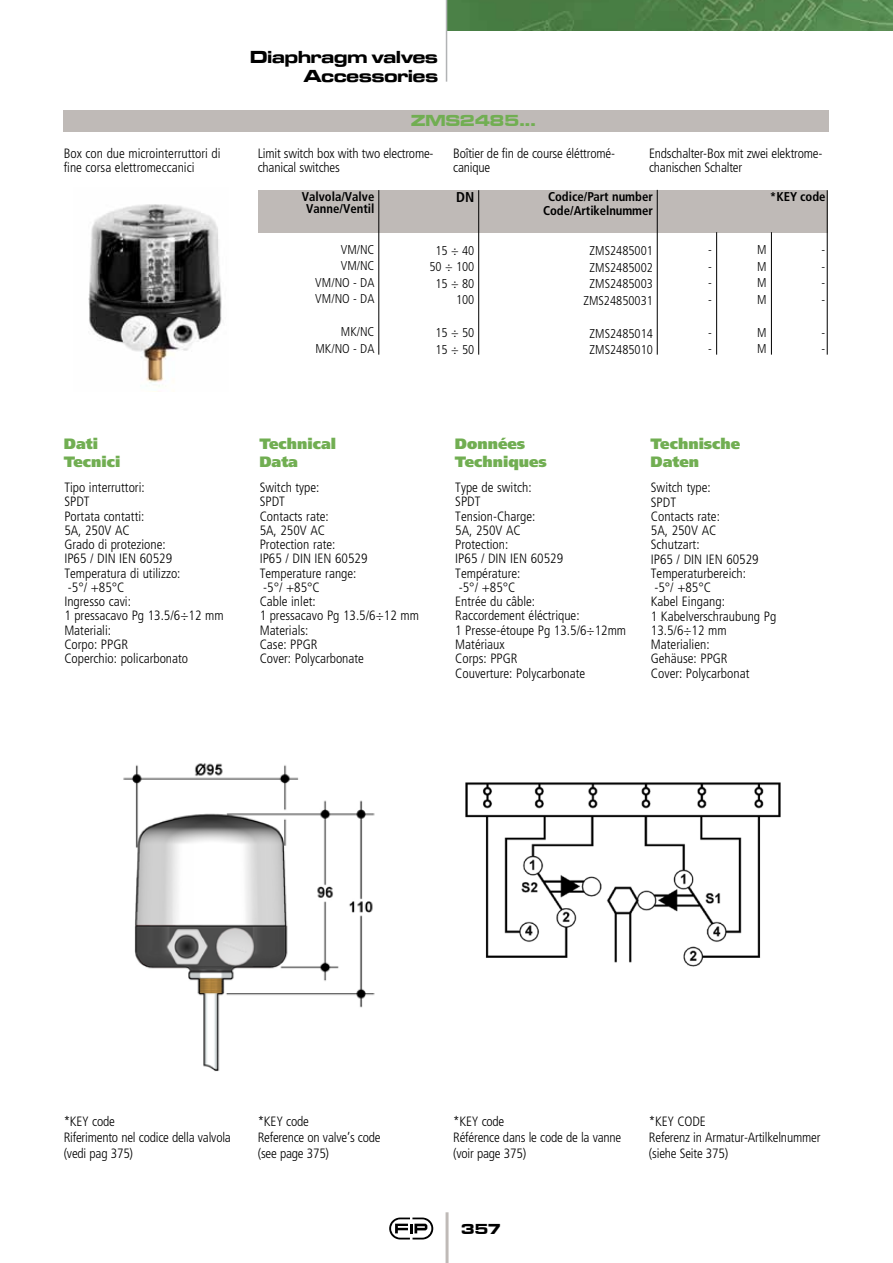
<style>
.page{position:relative;width:893px;height:1263px;background:#fff}
.page>*{position:absolute;margin:0;border:0;box-sizing:border-box;transform-origin:0 0}
.t1{font:18px/19.5px "Microgramma D Bold Exte";color:#000;text-align:right}
.t2{font:16.5px "Microgramma D Bold Exte";color:#71ae52}
.t3{font:900 15px/18px "Frutiger";color:#71ae52}
.t4{font:15px "Microgramma D Bold Exte";color:#000}
.t5{font:700 condensed 14.25px "Frutiger";color:#000}
.t6{font:300 condensed 13.5px/14.2px "Frutiger";color:#000}
.t7{font:300 condensed 12.75px/16.5px "Frutiger";color:#000}
.t8{font:700 condensed 12.75px/12px "Frutiger";color:#000;text-align:center}
</style>
<div class="page">
<hr style="left:446px;top:1212px;width:3px;height:51px;background:#bfbab7">
<svg style="left:389px;top:1217px;width:44px;height:22px"></svg>
<img style="left:447px;top:0;width:446px;height:30px">
<hr style="left:446px;top:0;width:1px;height:82px;background:#b1b3b4">
<div style="left:64px;top:111px;width:765px;height:21px;background:#bfbab7"></div>
<div style="left:258px;top:190px;width:569px;height:43px;background:#bfbab7"></div>
<hr style="left:378px;top:190px;width:1px;height:165px;background:#000">
<hr style="left:657px;top:190px;width:1px;height:165px;background:#000">
<hr style="left:827px;top:190px;width:1px;height:165px;background:#000">
<hr style="left:478px;top:190px;width:1px;height:165px;background:#000">
<hr style="left:716px;top:232px;width:1px;height:123px;background:#000">
<hr style="left:771px;top:232px;width:1px;height:123px;background:#000">
<img style="left:88px;top:204px;width:134px;height:188px">
<img style="left:123px;top:763px;width:252px;height:309px">
<img style="left:465px;top:782px;width:316px;height:185px">
<h1 class="t1" style="left:250px;top:46px;width:189px">Diaphragm valves<br>Accessories</h1>
<p class="t2" style="left:411px;top:110px;width:126px">ZMS2485...</p>
<p class="t6" style="left:64px;top:146px;width:158px">Box con due microinterruttori di fine corsa elettromeccanici</p>
<p class="t6" style="left:258px;top:146px;width:177px">Limit switch box with two electrome&shy;chanical switches</p>
<p class="t6" style="left:453px;top:146px;width:163px">Boîtier de fin de course éléttromé&shy;canique</p>
<p class="t6" style="left:649px;top:146px;width:175px">Endschalter-Box mit zwei elektrome&shy;chanischen Schalter</p>
<p class="t8" style="left:302px;top:191px;width:74px">Valvola/Valve<br>Vanne/Ventil</p>
<p class="t7" style="left:315px;top:241px;width:61px;text-align:right">VM/NC<br>VM/NC<br>VM/NO - DA<br>VM/NO - DA</p>
<p class="t7" style="left:316px;top:324px;width:60px;text-align:right">MK/NC<br>MK/NO - DA</p>
<p class="t5" style="left:456px;top:189px;width:20px">DN</p>
<p class="t7" style="left:429px;top:242px;width:46px;text-align:right">15 ÷ 40<br>50 ÷ 100<br>15 ÷ 80<br>100</p>
<p class="t7" style="left:435px;top:325px;width:40px">15 ÷ 50<br>15 ÷ 50</p>
<p class="t8" style="left:543px;top:190px;width:111px;line-height:13.5px">Codice/Part number<br>Code/Artikelnummer</p>
<p class="t7" style="left:583px;top:243px;width:71px;text-align:center">ZMS2485001<br>ZMS2485002<br>ZMS2485003<br>ZMS24850031</p>
<p class="t7" style="left:590px;top:325px;width:65px">ZMS2485014<br>ZMS2485010</p>
<p class="t7" style="left:708px;top:242px;width:5px;text-align:justify">- - - -</p>
<p class="t7" style="left:708px;top:324px;width:5px">- -</p>
<p class="t8" style="left:770px;top:190px;width:57px">*KEY code</p>
<p class="t7" style="left:757px;top:242px;width:11px;text-align:justify">M M M M</p>
<p class="t7" style="left:757px;top:324px;width:11px">M<br>M</p>
<p class="t7" style="left:821px;top:242px;width:5px;text-align:justify">- - - -</p>
<p class="t7" style="left:821px;top:324px;width:5px">- -</p>
<p class="t3" style="left:64px;top:434px;width:58px">Dati<br>Tecnici</p>
<p class="t3" style="left:259px;top:434px;width:78px">Technical<br>Data</p>
<p class="t3" style="left:455px;top:434px;width:93px">Données<br>Techniques</p>
<p class="t3" style="left:651px;top:434px;width:91px">Technische<br>Daten</p>
<p class="t6" style="left:64px;top:480px;width:161px">Tipo interruttori:<br>SPDT<br>Portata contatti:<br>5A, 250V AC<br>Grado di protezione:<br>IP65 / DIN IEN 60529<br>Temperatura di utilizzo:<br>-5°/ +85°C<br>Ingresso cavi:<br>1 pressacavo Pg 13.5/6÷12 mm<br>Materiali:<br>Corpo: PPGR<br>Coperchio: policarbonato</p>
<p class="t6" style="left:260px;top:480px;width:161px">Switch type:<br>SPDT<br>Contacts rate:<br>5A, 250V AC<br>Protection rate:<br>IP65 / DIN IEN 60529<br>Temperature range:<br>-5°/ +85°C<br>Cable inlet:<br>1 pressacavo Pg 13.5/6÷12 mm<br>Materials:<br>Case: PPGR<br>Cover: Polycarbonate</p>
<p class="t6" style="left:455px;top:481px;width:172px">Type de switch:<br>SPDT<br>Tension-Charge:<br>5A, 250V AC<br>Protection:<br>IP65 / DIN IEN 60529<br>Température:<br>-5°/ +85°C<br>Entrée du câble:<br>Raccordement éléctrique:<br>1 Presse-étoupe Pg 13.5/6÷12mm<br>Matériaux<br>Corps: PPGR<br>Couverture: Polycarbonate</p>
<p class="t6" style="left:651px;top:481px;width:127px">Switch type:<br>SPDT<br>Contacts rate:<br>5A, 250V AC<br>Schutzart:<br>IP65 / DIN IEN 60529<br>Temperaturbereich:<br>-5°/ +85°C<br>Kabel Eingang:<br>1 Kabelverschraubung Pg<br>13.5/6÷12 mm<br>Materialien:<br>Gehäuse: PPGR<br>Cover: Polycarbonat</p>
<p class="t6" style="left:64px;top:1113px;width:169px;line-height:16.2px">*KEY code<br>Riferimento nel codice della valvola (vedi pag 375)</p>
<p class="t6" style="left:258px;top:1113px;width:124px;line-height:16.2px">*KEY code<br>Reference on valve’s code (see page 375)</p>
<p class="t6" style="left:453px;top:1113px;width:170px;line-height:16.2px">*KEY code<br>Référence dans le code de la vanne (voir page 375)</p>
<p class="t6" style="left:649px;top:1113px;width:173px;line-height:16.2px">*KEY CODE<br>Referenz in Armatur-Artilkelnummer (siehe Seite 375)</p>
<p class="t4" style="left:461px;top:1218px;width:42px">357</p>
</div>
